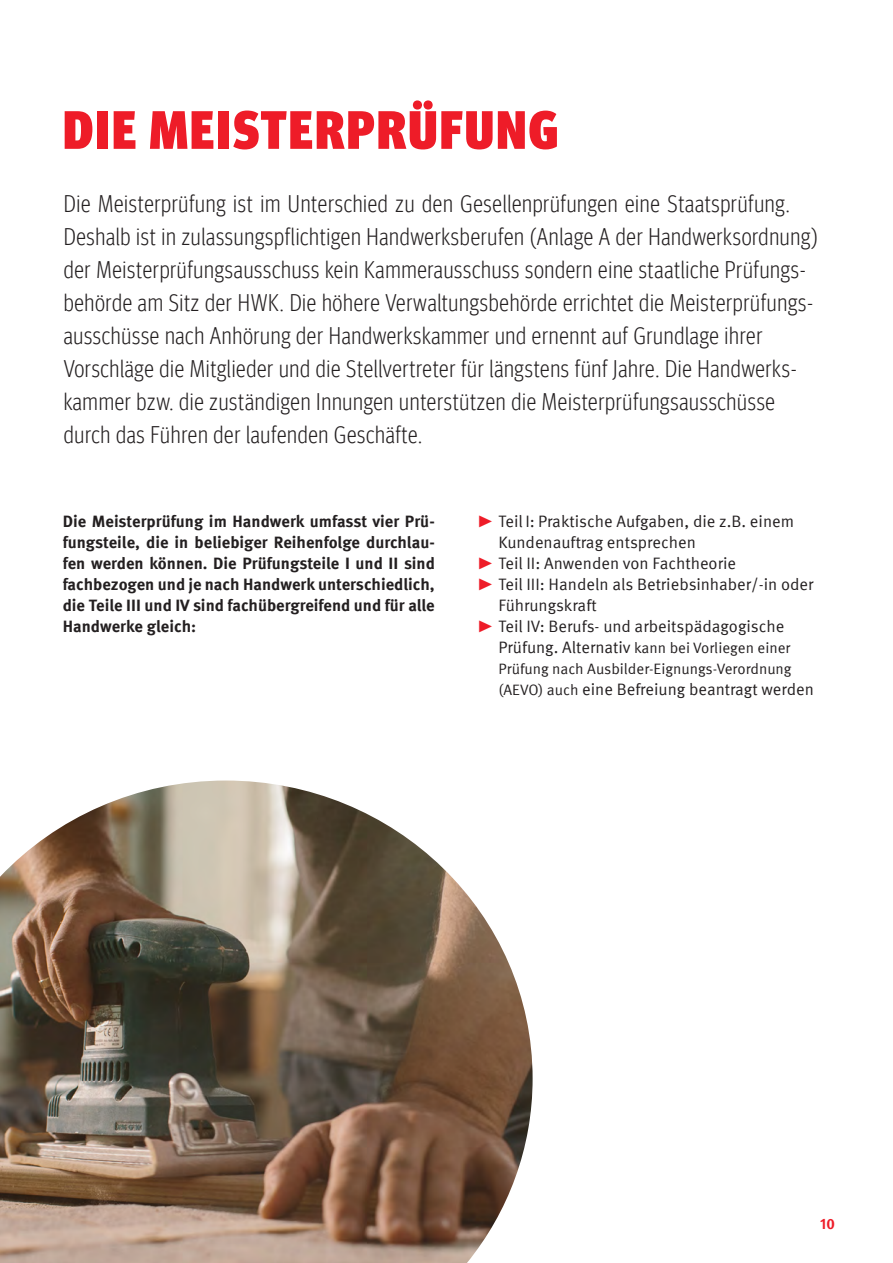
<style>
.page{position:relative;width:893px;height:1263px;background:#fff}
.page>*{position:absolute;margin:0;border:0;box-sizing:border-box;transform-origin:0 0}
.H1___Überschrift{font:900 condensed 54px "Meta Head IGM";letter-spacing:.04em;color:#ee1c28}
.H2___Unterüberschrift_neu{font:300 condensed 24px/33px "Meta Head IGM";letter-spacing:.03em;color:#231f20}
.Fließtext_Hervorgehoben{font:700 16.5px/21px "Meta IGM";color:#231f20;text-align:justify}
.Aufzählung___2__Ebene{font:16.5px/21px "Meta IGM";color:#231f20}
.Aufzählung___2__Ebene-2{font:15px/21px "Meta IGM";color:#231f20}
.Seitenzahlen_links{font:700 15px "Meta IGM";color:#ee1c28}
.s1{font-weight:700;font-size:33px;color:#ee1c28}
.s2{font-size:16.5px}
.s3{font-size:15px}
</style>
<div class="page">
<img style="left:0;top:780px;width:533px;height:483px">
<h1 class="H1___Überschrift" style="left:63px;top:87px;width:497px">DIE MEISTERPRÜFUNG</h1>
<h2 class="H2___Unterüberschrift_neu" style="left:64px;top:185px;width:756px">Die Meisterprüfung ist im Unterschied zu den Gesellenprüfungen eine Staatsprüfung.<br>Deshalb ist in zulassungspflichtigen Handwerksberufen (Anlage A der Handwerksordnung) der Meisterprüfungsausschuss kein Kammerausschuss sondern eine staatliche Prüfungs&shy;behörde am Sitz der HWK. Die höhere Verwaltungsbehörde errichtet die Meisterprüfungs&shy;ausschüsse nach Anhörung der Handwerkskammer und ernennt auf Grundlage ihrer Vorschläge die Mitglieder und die Stellvertreter für längstens fünf Jahre. Die Handwerks&shy;kammer bzw. die zuständigen Innungen unterstützen die Meisterprüfungsausschüsse durch das Führen der laufenden Geschäfte.</h2>
<p class="Fließtext_Hervorgehoben" style="left:63px;top:510px;width:374px">Die Meisterprüfung im Handwerk umfasst vier Prü&shy;fungsteile, die in beliebiger Reihenfolge durchlau&shy;fen werden können. Die Prüfungsteile I und II sind fachbezogen und je nach Handwerk unterschiedlich, die Teile III und IV sind fachübergreifend und für alle Handwerke gleich:</p>
<p class="Aufzählung___2__Ebene" style="left:499px;top:510px;width:297px;text-indent:-21px"><span class="s1">▸</span> Teil I: Praktische Aufgaben, die z.B. einem<br>Kundenauftrag entsprechen</p>
<p class="Aufzählung___2__Ebene" style="left:477px;top:552px;width:260px"><span class="s1">▸</span> Teil II: Anwenden von Fachtheorie</p>
<p class="Aufzählung___2__Ebene" style="left:499px;top:573px;width:316px;text-indent:-21px"><span class="s1">▸</span> Teil III: Handeln als Betriebsinhaber/-in oder<br>Führungskraft</p>
<p class="Aufzählung___2__Ebene" style="left:477px;top:615px;width:309px"><span class="s1">▸</span> Teil IV: Berufs- und arbeitspädagogische</p>
<p class="Aufzählung___2__Ebene-2" style="left:499px;top:636px;width:295px"><span class="s2">Prüfung. Alternativ</span> kann bei Vorliegen einer<br>Prüfung nach Ausbilder-Eignungs-Verordnung</p>
<p class="Aufzählung___2__Ebene" style="left:499px;top:678px;width:317px"><span class="s3">(AEVO) auch</span> eine Befreiung beantragt werden</p>
<p class="Seitenzahlen_links" style="left:820px;top:1212px;width:16px">10</p>
</div>
